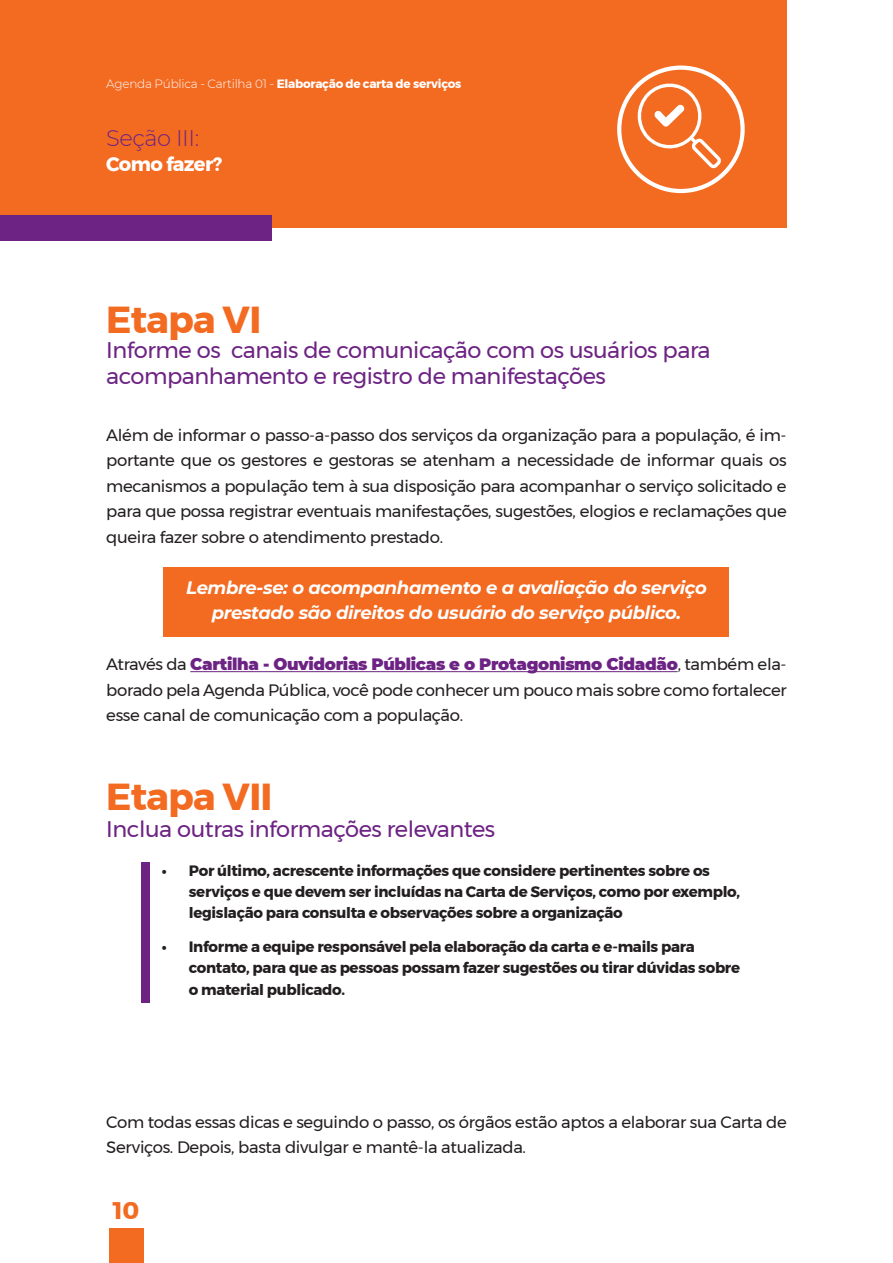
<style>
.page{position:relative;width:893px;height:1263px;background:#fff}
.page>*{position:absolute;margin:0;border:0;box-sizing:border-box;transform-origin:0 0}
.Básico{font:700 37.5px "Montserrat";letter-spacing:-.02em;color:#f36a21}
.Básico-2{font:700 24px "Montserrat";color:#f36a21}
.Básico-3{font:22.5px/25.5px "Montserrat";letter-spacing:-.02em;color:#6d2383}
.Básico-4{font:300 22.5px "Montserrat";letter-spacing:-.02em;color:#6d2383}
.Básico-5{font:700 19.5px "Montserrat";letter-spacing:-.035em;color:#fff}
.Básico-6{font:italic 700 18px/25.5px "Montserrat";letter-spacing:-.02em;color:#fff;text-align:center}
.Básico-7{font:16.5px/25.5px "Montserrat";letter-spacing:-.02em;color:#231f20;text-align:justify}
.t1{font:700 15px/21px "Montserrat";letter-spacing:-.02em;color:#231f20}
.Básico-8{font:700 12px "Montserrat";letter-spacing:-.02em;color:#fff}
.s1{font-weight:300}
.s2{font-weight:900;color:#6d2383}
</style>
<div class="page">
<div style="left:141px;top:862px;width:8px;height:140px;background:#6d2383"></div>
<div style="left:0;top:0;width:787px;height:228px;background:#f36a21"></div>
<div style="left:0;top:215px;width:272px;height:26px;background:#6d2383"></div>
<div style="left:163px;top:567px;width:566px;height:69px;background:#f36a21"></div>
<hr style="left:190px;top:671px;width:488px;height:1px;background:#6d2383">
<div style="left:109px;top:1229px;width:34px;height:34px;background:#f36a21"></div>
<svg style="left:617px;top:66px;width:128px;height:127px"></svg>
<p class="Básico-8" style="left:106px;top:74px;width:357px"><span class="s1">Agenda Pública - Cartilha 01 -</span> Elaboração de carta de serviços</p>
<p class="Básico-4" style="left:106px;top:123px;width:94px">Seção III:</p>
<p class="Básico-5" style="left:106px;top:148px;width:117px">Como fazer?</p>
<p class="Básico" style="left:106px;top:289px;width:156px">Etapa VI</p>
<p class="Básico-3" style="left:106px;top:337px;width:606px">Informe os canais de comunicação com os usuários para acompanhamento e registro de manifestações</p>
<p class="Básico-7" style="left:106px;top:422px;width:682px">Além de informar o passo-a-passo dos serviços da organização para a população, é im&shy;portante que os gestores e gestoras se atenham a necessidade de informar quais os mecanismos a população tem à sua disposição para acompanhar o serviço solicitado e para que possa registrar eventuais manifestações, sugestões, elogios e reclamações que queira fazer sobre o atendimento prestado.</p>
<p class="Básico-6" style="left:186px;top:574px;width:522px">Lembre-se: o acompanhamento e a avaliação do serviço prestado são direitos do usuário do serviço público.</p>
<p class="Básico-7" style="left:106px;top:652px;width:682px">Através da <span class="s2">Cartilha - Ouvidorias Públicas e o Protagonismo Cidadão</span>, também ela&shy;borado pela Agenda Pública, você pode conhecer um pouco mais sobre como fortalecer esse canal de comunicação com a população.</p>
<p class="Básico" style="left:106px;top:766px;width:168px">Etapa VII</p>
<p class="Básico-3" style="left:106px;top:816px;width:390px">Inclua outras informações relevantes</p>
<p class="t1" style="left:189px;top:860px;width:553px;text-indent:-27px">• Por último, acrescente informações que considere pertinentes sobre os serviços e que devem ser incluídas na Carta de Serviços, como por exemplo, legislação para consulta e observações sobre a organização</p>
<p class="t1" style="left:189px;top:936px;width:553px;text-indent:-27px">• Informe a equipe responsável pela elaboração da carta e e-mails para contato, para que as pessoas possam fazer sugestões ou tirar dúvidas sobre</p>
<p class="t1" style="left:189px;top:980px;width:158px">o material publicado.</p>
<p class="Básico-7" style="left:106px;top:1109px;width:682px">Com todas essas dicas e seguindo o passo, os órgãos estão aptos a elaborar sua Carta de<br>Serviços. Depois, basta divulgar e mantê-la atualizada.</p>
<p class="Básico-2" style="left:113px;top:1191px;width:28px">10</p>
</div>
